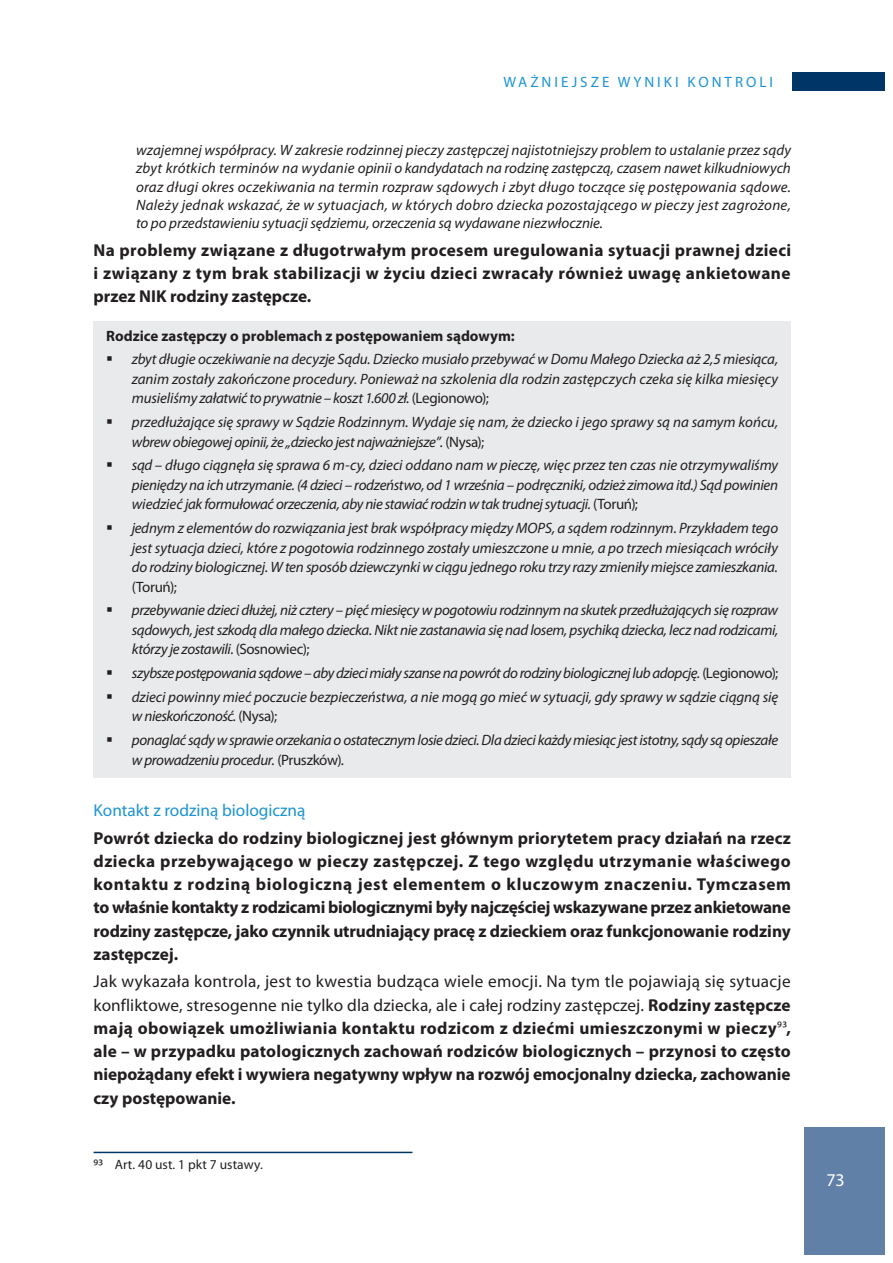
<style>
.page{position:relative;width:893px;height:1263px;background:#fff}
.page>*{position:absolute;margin:0;border:0;box-sizing:border-box;transform-origin:0 0}
.t1{font:18px "Myriad Pro";color:#fff}
.t2{font:700 17.25px/23.2px "Myriad Pro";color:#231f20;text-align:justify}
.t3{font:17.25px "Myriad Pro";color:#1c94d2}
.t4{font:italic 15px/19.5px "Myriad Pro";letter-spacing:-.025em;color:#231f20;text-align:justify}
.t5{font:700 15px "Myriad Pro";color:#231f20}
.t6{font:15px "Myriad Pro";letter-spacing:.2em;color:#1c94d2}
.t7{font:15px "Myriad Pro";letter-spacing:-.025em;color:#231f20}
.t8{font:13.5px "Myriad Pro";letter-spacing:.01em;color:#231f20}
.s1{font-style:normal}
.s2{font-weight:400}
.s3{font-weight:400;font-size:15px}
.s4{font-size:15px}
</style>
<div class="page">
<div style="left:804px;top:1127px;width:80px;height:127px;background:#6180a7"></div>
<div style="left:792px;top:72px;width:92px;height:19px;background:#003667"></div>
<div style="left:94px;top:321px;width:697px;height:456px;background:#e9eaeb"></div>
<hr style="left:94px;top:1152px;width:318px;height:1px;background:#003667">
<p class="t6" style="left:503px;top:73px;width:271px">WAŻNIEJSZE WYNIKI KONTROLI</p>
<p class="t4" style="left:136px;top:141px;width:656px;line-height:18.3px">wzajemnej współpracy. W zakresie rodzinnej pieczy zastępczej najistotniejszy problem to ustalanie przez sądy zbyt krótkich terminów na wydanie opinii o kandydatach na rodzinę zastępczą, czasem nawet kilkudniowych oraz długi okres oczekiwania na termin rozpraw sądowych i zbyt długo toczące się postępowania sądowe.<br>Należy jednak wskazać, że w sytuacjach, w których dobro dziecka pozostającego w pieczy jest zagrożone, to po przedstawieniu sytuacji sędziemu, orzeczenia są wydawane niezwłocznie.</p>
<p class="t2" style="left:94px;top:238px;width:699px">Na problemy związane z długotrwałym procesem uregulowania sytuacji prawnej dzieci i związany z tym brak stabilizacji w życiu dzieci zwracały również uwagę ankietowane przez NIK rodziny zastępcze.</p>
<p class="t5" style="left:106px;top:326px;width:410px">Rodzice zastępczy o problemach z postępowaniem sądowym:</p>
<p class="t4" style="left:132px;top:349px;width:648px">zbyt długie oczekiwanie na decyzje Sądu. Dziecko musiało przebywać w Domu Małego Dziecka aż 2,5 miesiąca, zanim zostały zakończone procedury. Ponieważ na szkolenia dla rodzin zastępczych czeka się kilka miesięcy musieliśmy załatwić to prywatnie – koszt 1.600 zł. <span class="s1">(Legionowo);</span></p>
<p class="t4" style="left:132px;top:412px;width:648px">przedłużające się sprawy w Sądzie Rodzinnym. Wydaje się nam, że dziecko i jego sprawy są na samym końcu, wbrew obiegowej opinii, że „dziecko jest najważniejsze”. <span class="s1">(Nysa);</span></p>
<p class="t4" style="left:132px;top:455px;width:648px">sąd – długo ciągnęła się sprawa 6 m-cy, dzieci oddano nam w pieczę, więc przez ten czas nie otrzymywaliśmy pieniędzy na ich utrzymanie. (4 dzieci – rodzeństwo, od 1 września – podręczniki, odzież zimowa itd.) Sąd powinien wiedzieć jak formułować orzeczenia, aby nie stawiać rodzin w tak trudnej sytuacji. <span class="s1">(Toruń);</span></p>
<p class="t4" style="left:132px;top:518px;width:648px">jednym z elementów do rozwiązania jest brak współpracy między MOPS, a sądem rodzinnym. Przykładem tego jest sytuacja dzieci, które z pogotowia rodzinnego zostały umieszczone u mnie, a po trzech miesiącach wróciły do rodziny biologicznej. W ten sposób dziewczynki w ciągu jednego roku trzy razy zmieniły miejsce zamieszkania.</p>
<p class="t7" style="left:132px;top:577px;width:46px">(Toruń);</p>
<p class="t4" style="left:132px;top:600px;width:648px">przebywanie dzieci dłużej, niż cztery – pięć miesięcy w pogotowiu rodzinnym na skutek przedłużających się rozpraw sądowych, jest szkodą dla małego dziecka. Nikt nie zastanawia się nad losem, psychiką dziecka, lecz nad rodzicami, którzy je zostawili. <span class="s1">(Sosnowiec);</span></p>
<p class="t4" style="left:132px;top:661px;width:648px;line-height:23.7px">szybsze postępowania sądowe – aby dzieci miały szanse na powrót do rodziny biologicznej lub adopcję. <span class="s1">(Legionowo); </span>dzieci powinny mieć poczucie bezpieczeństwa, a nie mogą go mieć w sytuacji, gdy sprawy w sądzie ciągną się</p>
<p class="t4" style="left:132px;top:704px;width:648px;line-height:23.7px">w nieskończoność. <span class="s1">(Nysa);<br></span>ponaglać sądy w sprawie orzekania o ostatecznym losie dzieci. Dla dzieci każdy miesiąc jest istotny, sądy są opieszałe</p>
<p class="t4" style="left:132px;top:750px;width:214px">w prowadzeniu procedur. <span class="s1">(Pruszków).</span></p>
<p class="t3" style="left:94px;top:800px;width:213px">Kontakt z rodziną biologiczną</p>
<p class="t2" style="left:94px;top:825px;width:699px">Powrót dziecka do rodziny biologicznej jest głównym priorytetem pracy działań na rzecz dziecka przebywającego w pieczy zastępczej. Z tego względu utrzymanie właściwego kontaktu z rodziną biologiczną jest elementem o kluczowym znaczeniu. Tymczasem to właśnie kontakty z rodzicami biologicznymi były najczęściej wskazywane przez ankietowane rodziny zastępcze, jako czynnik utrudniający pracę z dzieckiem oraz funkcjonowanie rodziny zastępczej.</p>
<p class="t2" style="left:94px;top:969px;width:699px"><span class="s2">Jak wykazała kontrola, jest to kwestia budząca wiele emocji. Na tym tle pojawiają się sytuacje konfliktowe, stresogenne nie tylko dla dziecka, ale i całej rodziny zastępczej.</span> Rodziny zastępcze mają obowiązek umożliwiania kontaktu rodzicom z dziećmi umieszczonymi w pieczy<span class="s3">93</span>, ale – w przypadku patologicznych zachowań rodziców biologicznych – przynosi to często niepożądany efekt i wywiera negatywny wpływ na rozwój emocjonalny dziecka, zachowanie czy postępowanie.</p>
<p class="t8" style="left:94px;top:1156px;width:171px"><span class="s4">93</span> Art. 40 ust. 1 pkt 7 ustawy.</p>
<p class="t1" style="left:826px;top:1168px;width:20px">73</p>
</div>
